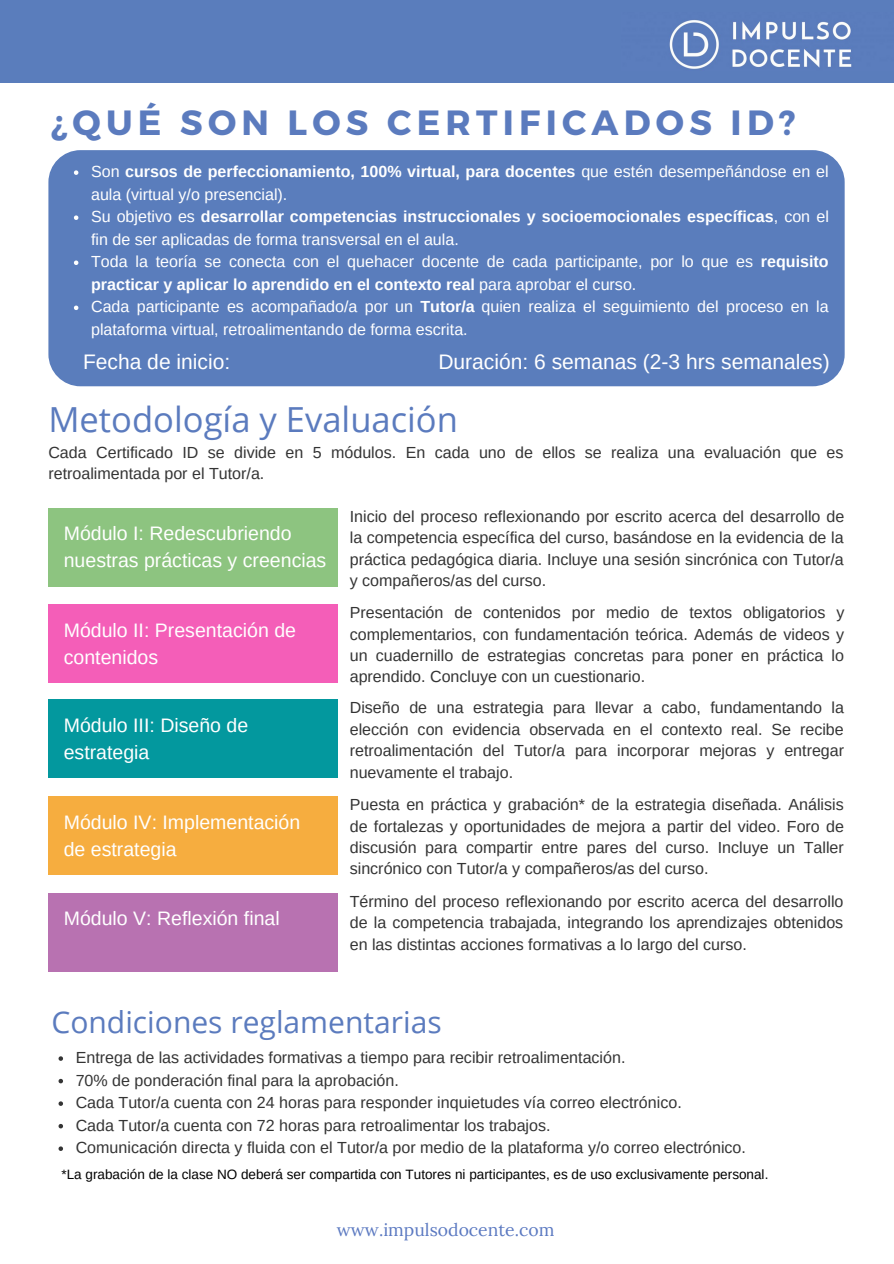
<style>
.page{position:relative;width:894px;height:1264px;background:#fff}
.page>*{position:absolute;margin:0;border:0;box-sizing:border-box;transform-origin:0 0}
.t1{font:700 34.95px "Montserrat";letter-spacing:.15em;color:#5b7bbe}
.t2{font:34.5px "Open Sans";color:#5b7bbe}
.t3{font:30px "Open Sans";color:#5b7bbe}
.t4{font:21px "Arimo";color:#fff}
.t5{font:19.5px/27px "Arimo";color:#fff}
.t6{font:17.55px "Lora";color:#5b79c1}
.t7{font:16.05px/21.5px "Arimo";color:#343434;text-align:justify}
.t8{font:16.05px/22.5px "Arimo";color:#fff}
.t9{font:700 16.05px/22.5px "Arimo";color:#fff}
.t10{font:13.5px "Arimo";color:#000}
.s1{font-weight:700}
.s2{font-weight:400}
</style>
<div class="page">
<div style="left:0;top:0;width:893px;height:83px;background:#5a7dbc"></div>
<img style="left:621px;top:13px;width:272px;height:57px">
<div style="left:48px;top:150px;width:796px;height:236px;background:#5a7dbc;border-radius:32px"></div>
<svg style="left:74px;top:170px;width:4px;height:5px"></svg>
<svg style="left:74px;top:215px;width:4px;height:5px"></svg>
<svg style="left:74px;top:260px;width:4px;height:5px"></svg>
<svg style="left:74px;top:305px;width:4px;height:5px"></svg>
<div style="left:48px;top:508px;width:290px;height:78px;background:#8dc480"></div>
<div style="left:48px;top:604px;width:290px;height:78px;background:#f45eb8"></div>
<div style="left:48px;top:699px;width:290px;height:79px;background:#03989e"></div>
<div style="left:48px;top:796px;width:290px;height:79px;background:#f6ad3f"></div>
<div style="left:48px;top:892px;width:290px;height:79px;background:#b872b1"></div>
<svg style="left:58px;top:1056px;width:5px;height:4px"></svg>
<svg style="left:58px;top:1078px;width:5px;height:5px"></svg>
<svg style="left:58px;top:1101px;width:5px;height:4px"></svg>
<svg style="left:58px;top:1124px;width:5px;height:4px"></svg>
<svg style="left:58px;top:1146px;width:5px;height:4px"></svg>
<p class="t1" style="left:51px;top:100px;width:746px">¿QUÉ SON LOS CERTIFICADOS ID?</p>
<p class="t8" style="left:91px;top:160px;width:739px">Son <span class="s1">cursos de perfeccionamiento, 100% virtual, para docentes</span> que estén desempeñándose en el aula (virtual y/o presencial).</p>
<p class="t9" style="left:91px;top:205px;width:739px"><span class="s2">Su objetivo es</span> desarrollar competencias instruccionales y socioemocionales específicas<span class="s2">, con el fin de ser aplicadas de forma transversal en el aula.</span></p>
<p class="t8" style="left:91px;top:250px;width:738px">Toda la teoría se conecta con el quehacer docente de cada participante, por lo que es <span class="s1">requisito practicar y aplicar lo aprendido en el contexto real</span> para aprobar el curso.</p>
<p class="t8" style="left:91px;top:295px;width:739px">Cada participante es acompañado/a por un <span class="s1">Tutor/a</span> quien realiza el seguimiento del proceso en la plataforma virtual, retroalimentando de forma escrita.</p>
<p class="t4" style="left:83px;top:350px;width:149px">Fecha de inicio:</p>
<p class="t4" style="left:438px;top:350px;width:393px">Duración: 6 semanas (2-3 hrs semanales)</p>
<p class="t2" style="left:48px;top:395px;width:411px">Metodología y Evaluación</p>
<p class="t7" style="left:48px;top:441px;width:796px">Cada Certificado ID se divide en 5 módulos. En cada uno de ellos se realiza una evaluación que es retroalimentada por el Tutor/a.</p>
<p class="t5" style="left:64px;top:520px;width:229px">Módulo I: Redescubriendo</p>
<p class="t5" style="left:64px;top:547px;width:264px">nuestras prácticas y creencias</p>
<p class="t5" style="left:64px;top:616px;width:234px">Módulo II: Presentación de contenidos</p>
<p class="t5" style="left:64px;top:711px;width:186px">Módulo III: Diseño de estrategia</p>
<p class="t5" style="left:64px;top:808px;width:238px">Módulo IV: Implementación de estrategia</p>
<p class="t5" style="left:64px;top:905px;width:217px">Módulo V: Reflexión final</p>
<p class="t7" style="left:349px;top:505px;width:496px">Inicio del proceso reflexionando por escrito acerca del desarrollo de la competencia específica del curso, basándose en la evidencia de la práctica pedagógica diaria. Incluye una sesión sincrónica con Tutor/a y compañeros/as del curso.</p>
<p class="t7" style="left:349px;top:602px;width:496px">Presentación de contenidos por medio de textos obligatorios y complementarios, con fundamentación teórica. Además de videos y un cuadernillo de estrategias concretas para poner en práctica lo aprendido. Concluye con un cuestionario.</p>
<p class="t7" style="left:349px;top:697px;width:495px">Diseño de una estrategia para llevar a cabo, fundamentando la elección con evidencia observada en el contexto real. Se recibe retroalimentación del Tutor/a para incorporar mejoras y entregar nuevamente el trabajo.</p>
<p class="t7" style="left:349px;top:794px;width:495px">Puesta en práctica y grabación* de la estrategia diseñada. Análisis de fortalezas y oportunidades de mejora a partir del video. Foro de discusión para compartir entre pares del curso. Incluye un Taller sincrónico con Tutor/a y compañeros/as del curso.</p>
<p class="t7" style="left:349px;top:890px;width:495px">Término del proceso reflexionando por escrito acerca del desarrollo de la competencia trabajada, integrando los aprendizajes obtenidos en las distintas acciones formativas a lo largo del curso.</p>
<p class="t3" style="left:51px;top:1000px;width:391px">Condiciones reglamentarias</p>
<p class="t7" style="left:76px;top:1046px;width:551px">Entrega de las actividades formativas a tiempo para recibir retroalimentación.</p>
<p class="t7" style="left:76px;top:1069px;width:324px">70% de ponderación final para la aprobación.</p>
<p class="t7" style="left:76px;top:1091px;width:607px">Cada Tutor/a cuenta con 24 horas para responder inquietudes vía correo electrónico.</p>
<p class="t7" style="left:76px;top:1114px;width:476px">Cada Tutor/a cuenta con 72 horas para retroalimentar los trabajos.</p>
<p class="t7" style="left:76px;top:1136px;width:671px">Comunicación directa y fluida con el Tutor/a por medio de la plataforma y/o correo electrónico.</p>
<p class="t10" style="left:61px;top:1166px;width:708px">*La grabación de la clase NO deberá ser compartida con Tutores ni participantes, es de uso exclusivamente personal.</p>
<p class="t6" style="left:337px;top:1217px;width:219px">www.impulsodocente.com</p>
</div>
